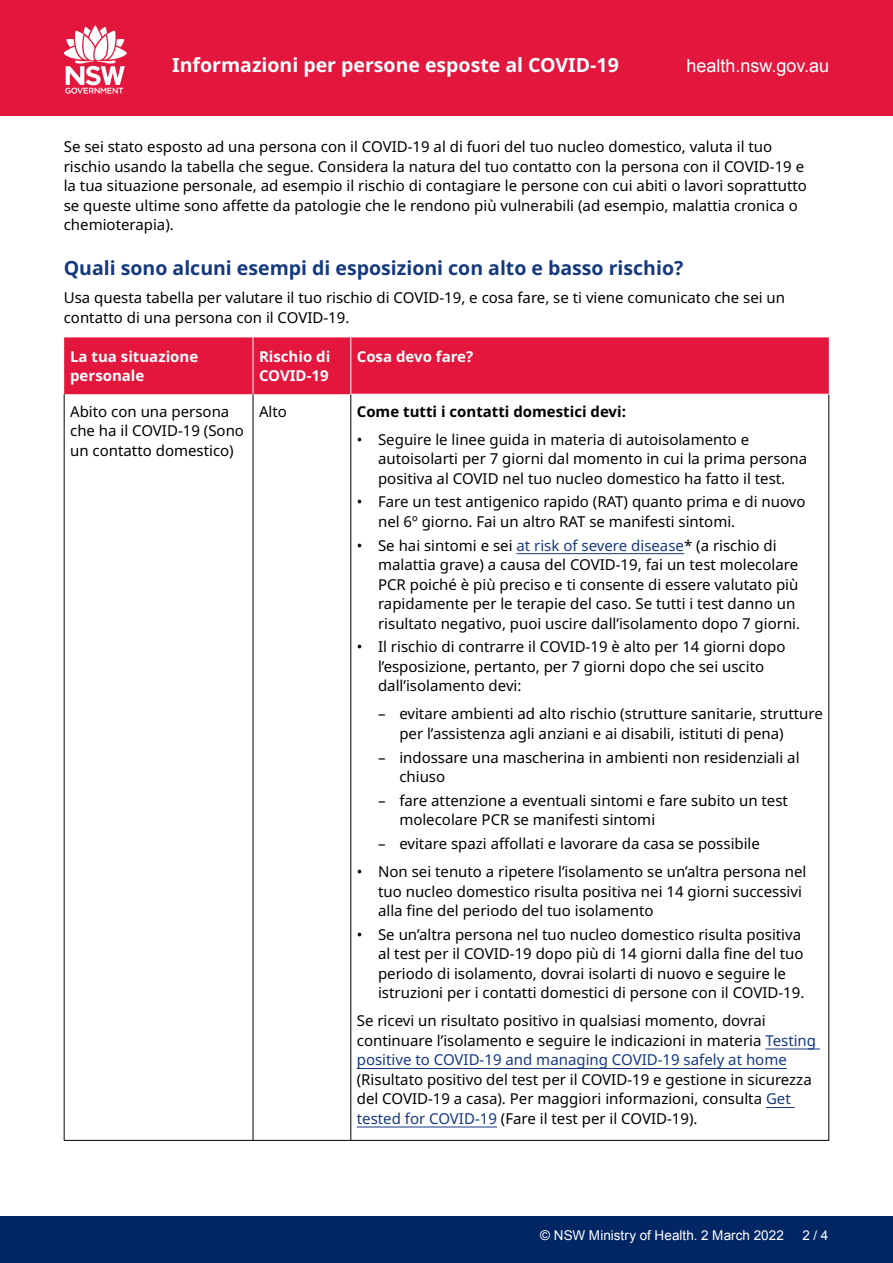
<style>
.page{position:relative;width:893px;height:1263px;background:#fff}
.page>*{position:absolute;margin:0;border:0;box-sizing:border-box;transform-origin:0 0}
.Heading_Blue{font:700 19.5px "Noto Sans";color:#15397f}
.t1{font:700 19.5px "Noto Sans";color:#fff}
.t2{font:18px "Arial";color:#fff}
.Body{font:15px/19.5px "Noto Sans";color:#000}
.Body-2{font:700 15px/19.5px "Noto Sans";color:#fff}
.Body-3{font:700 15px "Noto Sans";color:#000}
.t3{font:13.5px "Arial";letter-spacing:.005em;color:#fff}
.s1{color:#15397f}
</style>
<div class="page">
<div style="left:0;top:1216px;width:893px;height:47px;background:#002664"></div>
<div style="left:0;top:0;width:893px;height:116px;background:#e3173e"></div>
<svg style="left:64px;top:26px;width:63px;height:68px"></svg>
<div style="left:64px;top:337px;width:765px;height:57px;background:#e3173e"></div>
<hr style="left:350px;top:337px;width:1px;height:57px;background:#fff">
<hr style="left:253px;top:337px;width:1px;height:57px;background:#fff">
<hr style="left:64px;top:394px;width:1px;height:746px;background:#000">
<hr style="left:253px;top:394px;width:1px;height:746px;background:#000">
<hr style="left:350px;top:395px;width:1px;height:745px;background:#000">
<hr style="left:828px;top:395px;width:1px;height:745px;background:#000">
<hr style="left:64px;top:1140px;width:189px;height:1px;background:#000">
<hr style="left:253px;top:1140px;width:98px;height:1px;background:#000">
<hr style="left:351px;top:1140px;width:478px;height:1px;background:#000">
<hr style="left:516px;top:553px;width:168px;height:1px;background:#15397f">
<hr style="left:765px;top:1049px;width:55px;height:1px;background:#15397f">
<hr style="left:357px;top:1068px;width:430px;height:1px;background:#15397f">
<svg style="left:766px;top:1107px;width:29px;height:1px"></svg>
<hr style="left:357px;top:1127px;width:140px;height:1px;background:#15397f">
<h1 class="t1" style="left:172px;top:52px;width:448px">Informazioni per persone esposte al COVID-19</h1>
<p class="t2" style="left:686px;top:54px;width:144px">health.nsw.gov.au</p>
<p class="Body" style="left:64px;top:137px;width:745px">Se sei stato esposto ad una persona con il COVID-19 al di fuori del tuo nucleo domestico, valuta il tuo rischio usando la tabella che segue. Considera la natura del tuo contatto con la persona con il COVID-19 e la tua situazione personale, ad esempio il rischio di contagiare le persone con cui abiti o lavori soprattutto se queste ultime sono affette da patologie che le rendono più vulnerabili (ad esempio, malattia cronica o chemioterapia).</p>
<p class="Heading_Blue" style="left:64px;top:255px;width:621px">Quali sono alcuni esempi di esposizioni con alto e basso rischio?</p>
<p class="Body" style="left:64px;top:289px;width:723px">Usa questa tabella per valutare il tuo rischio di COVID-19, e cosa fare, se ti viene comunicato che sei un contatto di una persona con il COVID-19.</p>
<p class="Body-2" style="left:70px;top:347px;width:130px">La tua situazione personale</p>
<p class="Body-2" style="left:259px;top:347px;width:73px">Rischio di<br>COVID-19</p>
<p class="Body-2" style="left:357px;top:347px;width:118px">Cosa devo fare?</p>
<p class="Body" style="left:70px;top:402px;width:175px">Abito con una persona che ha il COVID-19 (Sono un contatto domestico)</p>
<p class="Body" style="left:259px;top:402px;width:29px">Alto</p>
<p class="Body-3" style="left:357px;top:401px;width:271px">Come tutti i contatti domestici devi:</p>
<p class="Body" style="left:378px;top:430px;width:431px;text-indent:-21px">• Seguire le linee guida in materia di autoisolamento e autoisolarti per 7 giorni dal momento in cui la prima persona positiva al COVID nel tuo nucleo domestico ha fatto il test.</p>
<p class="Body" style="left:378px;top:492px;width:429px;text-indent:-21px">• Fare un test antigenico rapido (RAT) quanto prima e di nuovo nel 6º giorno. Fai un altro RAT se manifesti sintomi.</p>
<p class="Body" style="left:378px;top:536px;width:424px;text-indent:-21px">• Se hai sintomi e sei <span class="s1">at risk of severe disease</span>* (a rischio di malattia grave) a causa del COVID-19, fai un test molecolare PCR poiché è più preciso e ti consente di essere valutato più rapidamente per le terapie del caso. Se tutti i test danno un risultato negativo, puoi uscire dall’isolamento dopo 7 giorni.</p>
<p class="Body" style="left:378px;top:637px;width:409px;text-indent:-21px">• Il rischio di contrarre il COVID-19 è alto per 14 giorni dopo l’esposizione, pertanto, per 7 giorni dopo che sei uscito dall’isolamento devi:</p>
<p class="Body" style="left:399px;top:705px;width:425px;text-indent:-21px">– evitare ambienti ad alto rischio (strutture sanitarie, strutture per l’assistenza agli anziani e ai disabili, istituti di pena)</p>
<p class="Body" style="left:399px;top:748px;width:402px;text-indent:-21px">– indossare una mascherina in ambienti non residenziali al chiuso</p>
<p class="Body" style="left:399px;top:791px;width:390px;text-indent:-21px">– fare attenzione a eventuali sintomi e fare subito un test molecolare PCR se manifesti sintomi</p>
<p class="Body" style="left:378px;top:834px;width:383px">– evitare spazi affollati e lavorare da casa se possibile</p>
<p class="Body" style="left:378px;top:862px;width:430px;text-indent:-21px">• Non sei tenuto a ripetere l’isolamento se un’altra persona nel tuo nucleo domestico risulta positiva nei 14 giorni successivi alla fine del periodo del tuo isolamento</p>
<p class="Body" style="left:378px;top:925px;width:428px;text-indent:-21px">• Se un’altra persona nel tuo nucleo domestico risulta positiva al test per il COVID-19 dopo più di 14 giorni dalla fine del tuo periodo di isolamento, dovrai isolarti di nuovo e seguire le istruzioni per i contatti domestici di persone con il COVID-19.</p>
<p class="Body" style="left:357px;top:1012px;width:461px">Se ricevi un risultato positivo in qualsiasi momento, dovrai continuare l’isolamento e seguire le indicazioni in materia <span class="s1">Testing positive to COVID-19 and managing COVID-19 safely at home </span>(Risultato positivo del test per il COVID-19 e gestione in sicurezza del COVID-19 a casa). Per maggiori informazioni, consulta <span class="s1">Get tested for COVID-19</span> (Fare il test per il COVID-19).</p>
<p class="t3" style="left:540px;top:1226px;width:245px">© NSW Ministry of Health. 2 March 2022</p>
<p class="t3" style="left:802px;top:1226px;width:28px">2 / 4</p>
</div>
